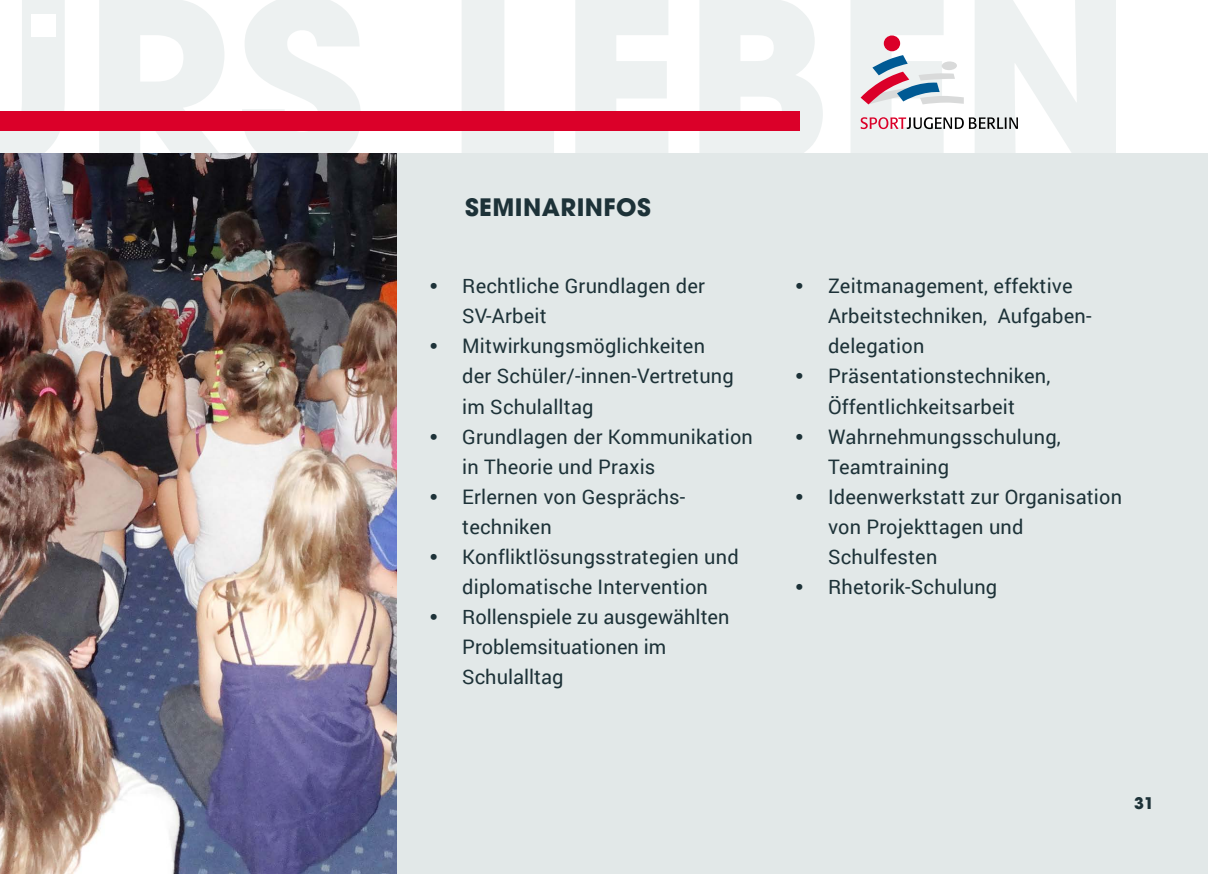
<style>
.page{position:relative;width:1208px;height:874px;background:#fff}
.page>*{position:absolute;margin:0;border:0;box-sizing:border-box;transform-origin:0 0}
.t1{font:700 24px "Avant Garde LT";letter-spacing:.02em;color:#1d3238}
.t2{font:20px/30px "Roboto";letter-spacing:.01em;color:#1d3238}
.t3{font:700 16px "Avant Garde LT";color:#1d3238}
.s1{font-family:"Colaborate";font-size:22px}
</style>
<div class="page">
<div style="left:883px;top:35px;width:17px;height:16px;background:#db0029;border-radius:50%"></div>
<svg style="left:860px;top:55px;width:103px;height:49px"></svg>
<svg style="left:860px;top:117px;width:158px;height:12px"></svg>
<div style="left:0;top:111px;width:799px;height:19px;background:#db0029"></div>
<div style="left:386px;top:153px;width:816px;height:714px;background:#e2e8e8"></div>
<img style="left:0;top:153px;width:397px;height:720px">
<p class="t1" style="left:465px;top:192px;width:187px">SEMINARINFOS</p>
<p class="t2" style="left:462px;top:270px;width:244px;text-indent:-34px"><span class="s1">•</span> Rechtliche Grundlagen der<br>SV-Arbeit</p>
<p class="t2" style="left:462px;top:330px;width:273px;text-indent:-34px"><span class="s1">•</span> Mitwirkungsmöglichkeiten der Schüler/-innen-Vertretung im Schulalltag</p>
<p class="t2" style="left:462px;top:420px;width:292px;text-indent:-34px"><span class="s1">•</span> Grundlagen der Kommunikation in Theorie und Praxis</p>
<p class="t2" style="left:462px;top:480px;width:225px;text-indent:-34px"><span class="s1">•</span> Erlernen von Gesprächs&shy;techniken</p>
<p class="t2" style="left:428px;top:540px;width:312px;text-align:center"><span class="s1">•</span> Konfliktlösungsstrategien und diplomatische Intervention</p>
<p class="t2" style="left:462px;top:600px;width:269px;text-indent:-34px"><span class="s1">•</span> Rollenspiele zu ausgewählten<br>Problemsituationen im<br>Schulalltag</p>
<p class="t2" style="left:828px;top:270px;width:265px;text-indent:-34px"><span class="s1">•</span> Zeitmanagement, effektive<br>Arbeitstechniken, Aufgaben&shy;delegation</p>
<p class="t2" style="left:794px;top:360px;width:258px;text-align:center"><span class="s1">•</span> Präsentationstechniken,<br>Öffentlichkeitsarbeit</p>
<p class="t2" style="left:828px;top:420px;width:234px;text-indent:-34px"><span class="s1">•</span> Wahrnehmungsschulung,<br>Teamtraining</p>
<p class="t2" style="left:828px;top:480px;width:296px;text-indent:-34px"><span class="s1">•</span> Ideenwerkstatt zur Organisation von Projekttagen und<br>Schulfesten</p>
<p class="t2" style="left:794px;top:570px;width:205px"><span class="s1">•</span> Rhetorik-Schulung</p>
<p class="t3" style="left:1134px;top:792px;width:21px">31</p>
</div>
